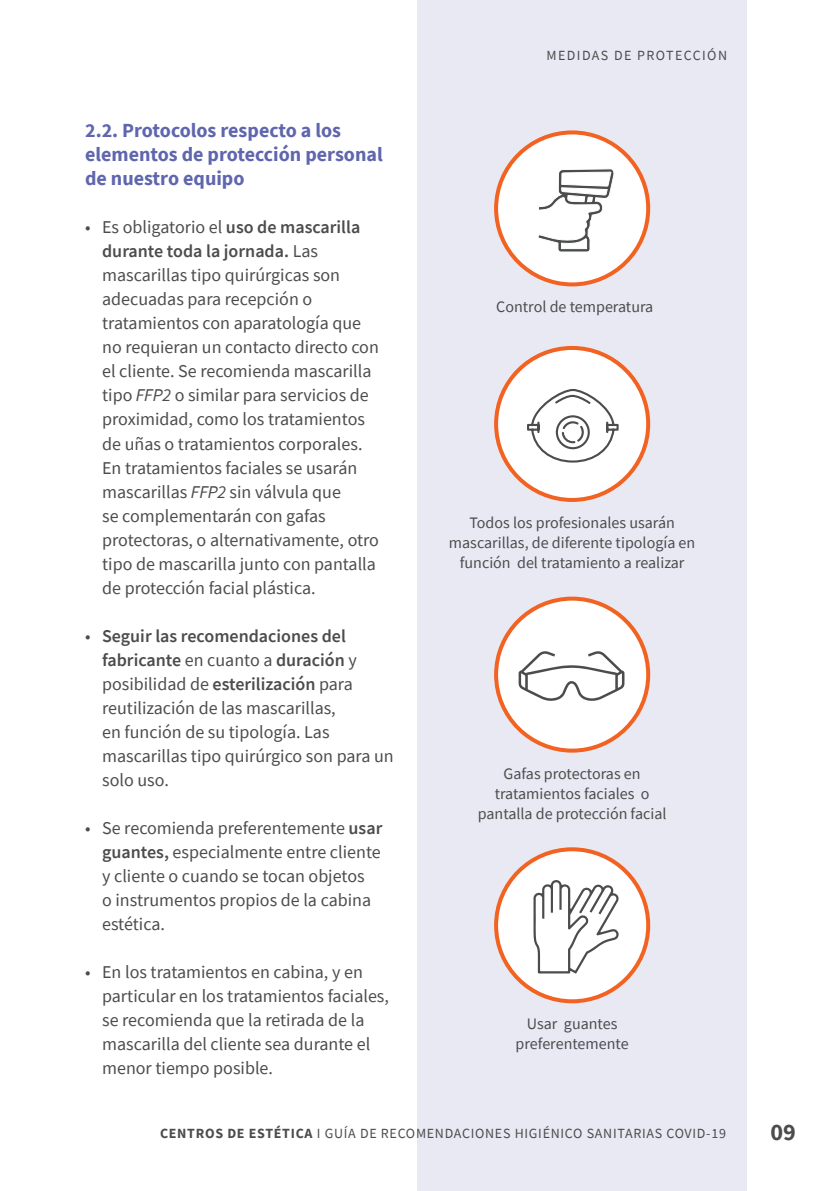
<style>
.page{position:relative;width:840px;height:1191px;background:#fff}
.page>*{position:absolute;margin:0;border:0;box-sizing:border-box;transform-origin:0 0}
.t1{font:700 24px "Source Sans Pro";color:#4b4c4d}
.t2{font:700 20px/24px "Source Sans Pro";color:#6066ae}
.t3{font:18px/24px "Source Sans Pro";color:#4b4c4d}
.t4{font:16px/20px "Source Sans Pro";color:#4b4c4d;text-align:center}
.t5{font:14px "Source Sans Pro";letter-spacing:.05em;color:#4b4c4d}
.t6{font:14px "Source Sans Pro";letter-spacing:.1em;color:#4b4c4d}
.s1{font-weight:600}
.s2{font-style:italic}
.s3{font-weight:700}
</style>
<div class="page">
<div style="left:417px;top:0;width:329px;height:1191px;background:#e9e9f4"></div>
<div style="left:496px;top:132px;width:151px;height:152px;background:#fff;border-radius:50%"></div>
<div style="left:494px;top:130px;width:155px;height:156px;border:4px solid #f26221;border-radius:50%"></div>
<div style="left:496px;top:348px;width:151px;height:152px;background:#fff;border-radius:50%"></div>
<div style="left:494px;top:346px;width:155px;height:156px;border:4px solid #f26221;border-radius:50%"></div>
<div style="left:496px;top:598px;width:151px;height:152px;background:#fff;border-radius:50%"></div>
<div style="left:494px;top:596px;width:155px;height:156px;border:4px solid #f26221;border-radius:50%"></div>
<div style="left:496px;top:849px;width:151px;height:152px;background:#fff;border-radius:50%"></div>
<div style="left:494px;top:847px;width:155px;height:156px;border:4px solid #f26221;border-radius:50%"></div>
<svg style="left:536px;top:130px;width:79px;height:122px"></svg>
<svg style="left:518px;top:651px;width:106px;height:50px"></svg>
<svg style="left:533px;top:880px;width:85px;height:93px"></svg>
<svg style="left:527px;top:389px;width:91px;height:73px"></svg>
<p class="t2" style="left:85px;top:118px;width:299px">2.2. Protocolos respecto a los elementos de protección personal de nuestro equipo</p>
<p class="t3" style="left:102px;top:215px;width:278px;text-indent:-17px">• Es obligatorio el <span class="s1">uso de mascarilla durante toda la jornada.</span> Las mascarillas tipo quirúrgicas son adecuadas para recepción o tratamientos con aparatología que no requieran un contacto directo con el cliente. Se recomienda mascarilla tipo <span class="s2">FFP2</span> o similar para servicios de proximidad, como los tratamientos de uñas o tratamientos corporales.<br>En tratamientos faciales se usarán mascarillas <span class="s2">FFP2</span> sin válvula que<br>se complementarán con gafas protectoras, o alternativamente, otro tipo de mascarilla junto con pantalla de protección facial plástica.</p>
<p class="t3" style="left:102px;top:623px;width:293px;text-indent:-17px">• <span class="s1">Seguir las recomendaciones del fabricante</span> en cuanto a <span class="s1">duración</span> y posibilidad de <span class="s1">esterilización</span> para reutilización de las mascarillas,<br>en función de su tipología. Las mascarillas tipo quirúrgico son para un solo uso.</p>
<p class="t3" style="left:102px;top:815px;width:281px;text-indent:-17px">• Se recomienda preferentemente <span class="s1">usar guantes,</span> especialmente entre cliente y cliente o cuando se tocan objetos<br>o instrumentos propios de la cabina estética.</p>
<p class="t3" style="left:102px;top:959px;width:288px;text-indent:-17px">• En los tratamientos en cabina, y en particular en los tratamientos faciales, se recomienda que la retirada de la mascarilla del cliente sea durante el menor tiempo posible.</p>
<p class="t6" style="left:546px;top:46px;width:182px">MEDIDAS DE PROTECCIÓN</p>
<p class="t4" style="left:496px;top:297px;width:158px">Control de temperatura</p>
<p class="t4" style="left:448px;top:512px;width:248px">Todos los profesionales usarán mascarillas, de diferente tipología en función del tratamiento a realizar</p>
<p class="t4" style="left:477px;top:763px;width:190px">Gafas protectoras en tratamientos faciales o pantalla de protección facial</p>
<p class="t4" style="left:515px;top:1013px;width:114px">Usar guantes preferentemente</p>
<p class="t5" style="left:160px;top:1124px;width:567px"><span class="s3">CENTROS DE ESTÉTICA</span> I GUÍA DE RECOMENDACIONES HIGIÉNICO SANITARIAS COVID-19</p>
<h1 class="t1" style="left:770px;top:1115px;width:27px">09</h1>
</div>
